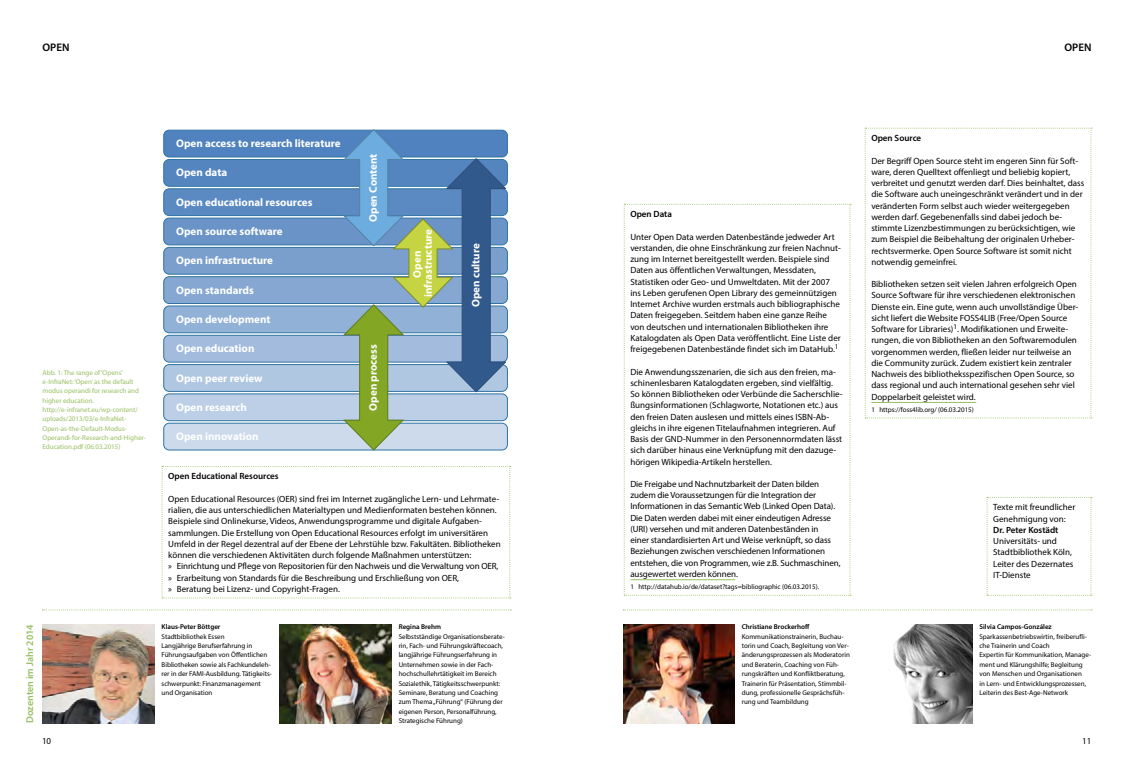
<style>
.page{position:relative;width:1134px;height:766px;background:#fff}
.page>*{position:absolute;margin:0;border:0;box-sizing:border-box;transform-origin:0 0}
.t1{font:700 11px/11px "Myriad Pro";color:#fff;text-align:center}
.t2{font:600 11px "Myriad Pro";color:#000}
.t3{font:600 10px "Myriad Pro";color:#98bf61}
.t4{font:9px/11.2px "Myriad Pro";color:#000}
.t5{font:600 9px "Myriad Pro";color:#000}
.t6{font:7px/9.4px "Myriad Pro";color:#000}
.t7{font:7px/9.4px "Myriad Pro";color:#98bf61}
.t8{font:600 7px "Myriad Pro";color:#000}
</style>
<div class="page">
<svg style="left:43px;top:609px;width:468px;height:1px"></svg>
<svg style="left:623px;top:609px;width:469px;height:1px"></svg>
<svg style="left:624px;top:204px;width:227px;height:391px"></svg>
<svg style="left:865px;top:128px;width:227px;height:290px"></svg>
<svg style="left:162px;top:466px;width:349px;height:132px"></svg>
<svg style="left:986px;top:497px;width:106px;height:98px"></svg>
<div style="left:164px;top:130px;width:343px;height:27px;background:#4f82be;border-radius:6px"></div>
<div style="left:163px;top:130px;width:345px;height:27px;border:1px solid #2f74a3;border-radius:6px"></div>
<div style="left:164px;top:159px;width:343px;height:27px;background:#5485bf;border-radius:6px"></div>
<div style="left:163px;top:159px;width:345px;height:28px;border:1px solid #2f74a3;border-radius:6px"></div>
<div style="left:164px;top:189px;width:343px;height:26px;background:#5b89c2;border-radius:6px"></div>
<div style="left:163px;top:188px;width:345px;height:28px;border:1px solid #2f74a3;border-radius:6px"></div>
<div style="left:164px;top:218px;width:343px;height:27px;background:#6a94c7;border-radius:6px"></div>
<div style="left:163px;top:217px;width:345px;height:28px;border:1px solid #2f74a3;border-radius:6px"></div>
<div style="left:164px;top:247px;width:343px;height:27px;background:#7a9fcc;border-radius:6px"></div>
<div style="left:163px;top:247px;width:345px;height:27px;border:1px solid #2f74a3;border-radius:6px"></div>
<div style="left:164px;top:276px;width:343px;height:27px;background:#85a7d1;border-radius:6px"></div>
<div style="left:163px;top:276px;width:345px;height:28px;border:1px solid #2f74a3;border-radius:6px"></div>
<div style="left:164px;top:306px;width:343px;height:27px;background:#92b1d6;border-radius:6px"></div>
<div style="left:163px;top:305px;width:345px;height:28px;border:1px solid #2f74a3;border-radius:6px"></div>
<div style="left:164px;top:335px;width:343px;height:27px;background:#a3bcdd;border-radius:6px"></div>
<div style="left:163px;top:335px;width:345px;height:27px;border:1px solid #2f74a3;border-radius:6px"></div>
<div style="left:164px;top:364px;width:343px;height:27px;background:#b0c7e2;border-radius:6px"></div>
<div style="left:163px;top:364px;width:345px;height:28px;border:1px solid #2f74a3;border-radius:6px"></div>
<div style="left:164px;top:394px;width:343px;height:26px;background:#bdcfe6;border-radius:6px"></div>
<div style="left:163px;top:393px;width:345px;height:28px;border:1px solid #2f74a3;border-radius:6px"></div>
<div style="left:164px;top:423px;width:343px;height:27px;background:#ccdaec;border-radius:6px"></div>
<div style="left:163px;top:422px;width:345px;height:28px;border:1px solid #2f74a3;border-radius:6px"></div>
<svg style="left:342px;top:129px;width:166px;height:322px"></svg>
<img style="left:43px;top:624px;width:111px;height:99px">
<img style="left:279px;top:624px;width:112px;height:99px">
<img style="left:624px;top:624px;width:111px;height:99px">
<img style="left:893px;top:624px;width:79px;height:99px">
<p class="t2" style="left:43px;top:40px;width:28px">OPEN</p>
<p class="t2" style="left:1064px;top:40px;width:28px">OPEN</p>
<p class="t7" style="left:43px;top:367px;width:105px">Abb. 1: The range of ‘Opens’ e-InfraNet: ‘Open’ as the default modus operandi for research and higher education. http://e-infranet.eu/wp-content/ uploads/2013/03/e-InfraNet-<br>Open-as-the-Default-Modus-<br>Operandi-for-Research-and-Higher-<br>Education.pdf (06.03.2015)</p>
<p class="t5" style="left:871px;top:132px;width:51px">Open Source</p>
<p class="t4" style="left:871px;top:155px;width:214px">Der Begriff Open Source steht im engeren Sinn für Soft&shy;ware, deren Quelltext offenliegt und beliebig kopiert, verbreitet und genutzt werden darf. Dies beinhaltet, dass die Software auch uneingeschränkt verändert und in der veränderten Form selbst auch wieder weitergegeben werden darf. Gegebenenfalls sind dabei jedoch be&shy;stimmte Lizenzbestimmungen zu berücksichtigen, wie zum Beispiel die Beibehaltung der originalen Urheber&shy;rechtsvermerke. Open Source Software ist somit nicht notwendig gemeinfrei.</p>
<p class="t4" style="left:871px;top:278px;width:208px">Bibliotheken setzen seit vielen Jahren erfolgreich Open Source Software für ihre verschiedenen elektronischen Dienste ein. Eine gute, wenn auch unvollständige Über&shy;sicht liefert die Website FOSS4LIB (Free/Open Source Software for Libraries)<sup>1</sup>. Modifikationen und Erweite&shy;rungen, die von Bibliotheken an den Softwaremodulen vorgenommen werden, fließen leider nur teilweise an die Community zurück. Zudem existiert kein zentraler Nachweis des bibliotheksspezifischen Open Source, so dass regional und auch international gesehen sehr viel Doppelarbeit geleistet wird.</p>
<p class="t6" style="left:871px;top:404px;width:104px">1 https://foss4lib.org/ (06.03.2015)</p>
<p class="t1" style="left:176px;top:137px;width:166px">Open access to research literature</p>
<p class="t1" style="left:176px;top:167px;width:53px">Open data</p>
<p class="t1" style="left:176px;top:196px;width:138px">Open educational resources</p>
<p class="t1" style="left:176px;top:225px;width:108px">Open source software</p>
<p class="t1" style="left:176px;top:255px;width:98px">Open infrastructure</p>
<p class="t1" style="left:367px;top:222px;width:70px;rotate:-90deg">Open Content</p>
<p class="t5" style="left:630px;top:208px;width:43px">Open Data</p>
<p class="t4" style="left:630px;top:231px;width:212px">Unter Open Data werden Datenbestände jedweder Art verstanden, die ohne Einschränkung zur freien Nachnut&shy;zung im Internet bereitgestellt werden. Beispiele sind Daten aus öffentlichen Verwaltungen, Messdaten, Statistiken oder Geo- und Umweltdaten. Mit der 2007 ins Leben gerufenen Open Library des gemeinnützigen Internet Archive wurden erstmals auch bibliographische Daten freigegeben. Seitdem haben eine ganze Reihe von deutschen und internationalen Bibliotheken ihre Katalogdaten als Open Data veröffentlicht. Eine Liste der freigegebenen Datenbestände findet sich im DataHub.<sup>1</sup></p>
<p class="t4" style="left:630px;top:366px;width:214px">Die Anwendungsszenarien, die sich aus den freien, ma&shy;schinenlesbaren Katalogdaten ergeben, sind vielfältig.<br>So können Bibliotheken oder Verbünde die Sacherschlie&shy;ßungsinformationen (Schlagworte, Notationen etc.) aus den freien Daten auslesen und mittels eines ISBN-Ab&shy;gleichs in ihre eigenen Titelaufnahmen integrieren. Auf Basis der GND-Nummer in den Personennormdaten lässt sich darüber hinaus eine Verknüpfung mit den dazuge&shy;hörigen Wikipedia-Artikeln herstellen.</p>
<p class="t4" style="left:630px;top:478px;width:212px">Die Freigabe und Nachnutzbarkeit der Daten bilden zudem die Voraussetzungen für die Integration der Informationen in das Semantic Web (Linked Open Data).<br>Die Daten werden dabei mit einer eindeutigen Adresse (URI) versehen und mit anderen Datenbeständen in<br>einer standardisierten Art und Weise verknüpft, so dass Beziehungen zwischen verschiedenen Informationen entstehen, die von Programmen, wie z.B. Suchmaschinen, ausgewertet werden können.</p>
<p class="t6" style="left:630px;top:581px;width:190px">1 http://datahub.io/de/dataset?tags=bibliographic (06.03.2015).</p>
<p class="t1" style="left:411px;top:297px;width:69px;rotate:-90deg">Open infrastructure</p>
<p class="t1" style="left:470px;top:307px;width:65px;rotate:-90deg">Open culture</p>
<p class="t1" style="left:176px;top:284px;width:79px">Open standards</p>
<p class="t1" style="left:176px;top:313px;width:96px">Open development</p>
<p class="t1" style="left:176px;top:342px;width:80px">Open education</p>
<p class="t1" style="left:176px;top:372px;width:88px">Open peer review</p>
<p class="t1" style="left:176px;top:401px;width:72px">Open research</p>
<p class="t1" style="left:176px;top:430px;width:84px">Open innovation</p>
<p class="t1" style="left:367px;top:410px;width:68px;rotate:-90deg">Open process</p>
<p class="t5" style="left:168px;top:470px;width:112px">Open Educational Resources</p>
<p class="t4" style="left:168px;top:493px;width:334px">Open Educational Resources (OER) sind frei im Internet zugängliche Lern- und Lehrmate&shy;rialien, die aus unterschiedlichen Materialtypen und Medienformaten bestehen können.<br>Beispiele sind Onlinekurse, Videos, Anwendungsprogramme und digitale Aufgaben&shy;sammlungen. Die Erstellung von Open Educational Resources erfolgt im universitären Umfeld in der Regel dezentral auf der Ebene der Lehrstühle bzw. Fakultäten. Bibliotheken können die verschiedenen Aktivitäten durch folgende Maßnahmen unterstützen:<br>» Einrichtung und Pflege von Repositorien für den Nachweis und die Verwaltung von OER, » Erarbeitung von Standards für die Beschreibung und Erschließung von OER,<br>» Beratung bei Lizenz- und Copyright-Fragen.</p>
<p class="t4" style="left:993px;top:501px;width:84px">Texte mit freundlicher<br>Genehmigung von:</p>
<p class="t5" style="left:993px;top:524px;width:67px">Dr. Peter Kostädt</p>
<p class="t4" style="left:993px;top:535px;width:82px">Universitäts- und<br>Stadtbibliothek Köln,<br>Leiter des Dezernates<br>IT-Dienste</p>
<p class="t3" style="left:23px;top:723px;width:100px;rotate:-90deg">Dozenten im Jahr 2014</p>
<p class="t8" style="left:162px;top:622px;width:60px">Klaus-Peter Böttger</p>
<p class="t6" style="left:162px;top:631px;width:112px">Stadtbibliothek Essen<br>Langjährige Berufserfahrung in<br>Führungsaufgaben von Öffentlichen<br>Bibliotheken sowie als Fachkundeleh&shy;rer in der FAMI-Ausbildung. Tätigkeits&shy;schwerpunkt: Finanzmanagement und Organisation</p>
<p class="t8" style="left:399px;top:622px;width:44px">Regina Brehm</p>
<p class="t6" style="left:399px;top:631px;width:108px">Selbstständige Organisationsberate&shy;rin, Fach- und Führungskräftecoach, langjährige Führungserfahrung in Unternehmen sowie in der Fach&shy;hochschullehrtätigkeit im Bereich Sozialethik, Tätigkeitsschwerpunkt:<br>Seminare, Beratung und Coaching zum Thema „Führung“ (Führung der eigenen Person, Personalführung, Strategische Führung)</p>
<p class="t8" style="left:742px;top:622px;width:69px">Christiane Brockerhoff</p>
<p class="t6" style="left:742px;top:631px;width:110px">Kommunikationstrainerin, Buchau&shy;torin und Coach, Begleitung von Ver&shy;änderungsprozessen als Moderatorin und Beraterin, Coaching von Füh&shy;rungskräften und Konfliktberatung, Trainerin für Präsentation, Stimmbil&shy;dung, professionelle Gesprächsfüh&shy;rung und Teambildung</p>
<p class="t8" style="left:979px;top:622px;width:74px">Silvia Campos-González</p>
<p class="t6" style="left:979px;top:631px;width:113px">Sparkassenbetriebswirtin, freiberufli&shy;che Trainerin und Coach<br>Expertin für Kommunikation, Manage&shy;ment und Klärungshilfe; Begleitung von Menschen und Organisationen<br>in Lern- und Entwicklungsprozessen, Leiterin des Best-Age-Network</p>
<p class="t4" style="left:42px;top:735px;width:11px">10</p>
<p class="t4" style="left:1082px;top:735px;width:11px">11</p>
</div>
